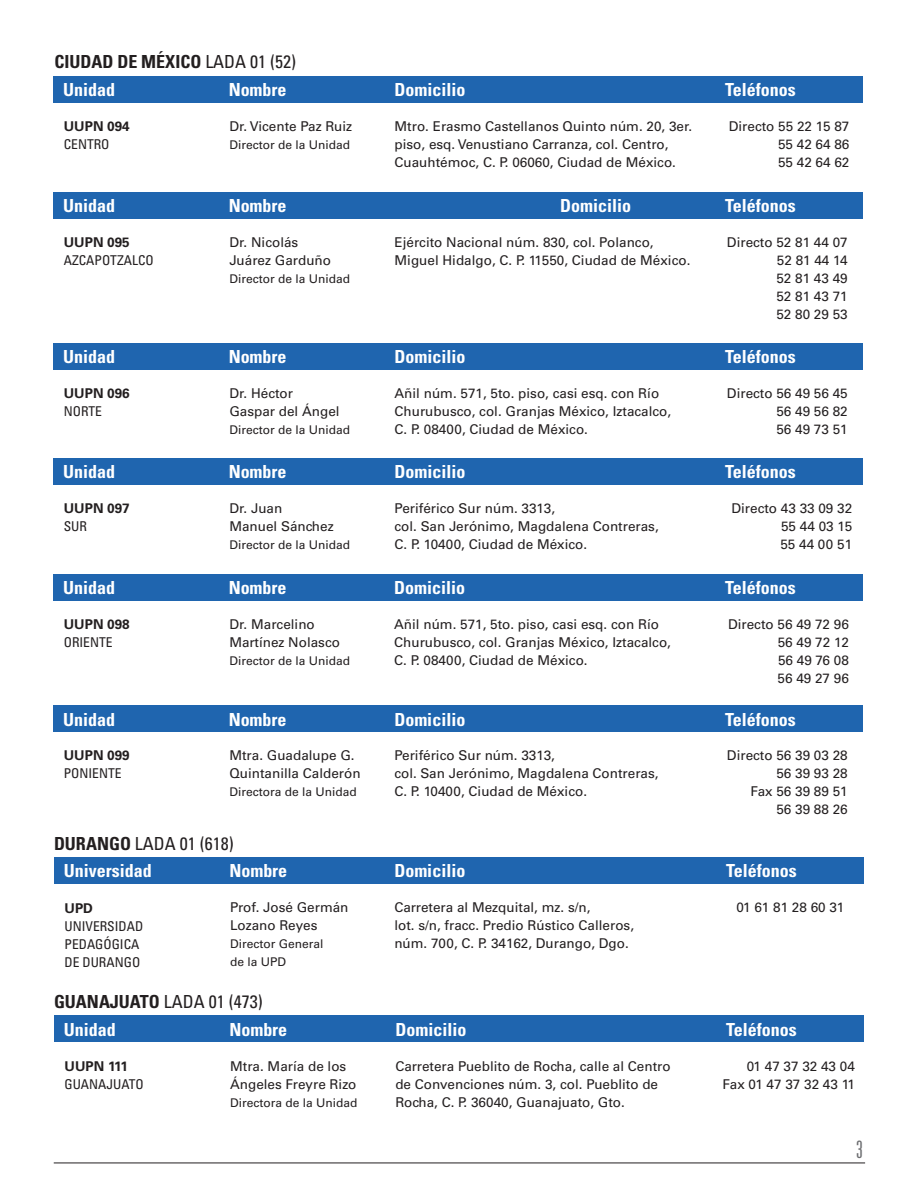
<style>
.page{position:relative;width:918px;height:1188px;background:#fff}
.page>*{position:absolute;margin:0;border:0;box-sizing:border-box;transform-origin:0 0}
.t1{font:300 ultra-condensed 24px "Univers";color:#6c6d70}
.t2{font:700 condensed 18px "Univers";color:#fff}
.t3{font:condensed 18px "Univers";color:#231f20}
.t4{font:700 condensed 18px "Univers";color:#231f20}
.t5{font:13.5px/18px "Univers";color:#231f20}
.t6{font:condensed 13.5px/18px "Univers";color:#231f20}
.t7{font:700 13.5px "Univers";color:#231f20}
.t8{font:12px "Univers";color:#231f20}
.s1{font-weight:400}
.s2{font-style:inherit}
.s3{font-weight:700}
</style>
<div class="page">
<hr style="left:54px;top:1163px;width:811px;height:1px;background:#231f20">
<div style="left:53px;top:76px;width:810px;height:26px;background:#1f65af"></div>
<div style="left:53px;top:192px;width:810px;height:26px;background:#1f65af"></div>
<div style="left:53px;top:343px;width:810px;height:27px;background:#1f65af"></div>
<div style="left:53px;top:458px;width:810px;height:27px;background:#1f65af"></div>
<div style="left:53px;top:574px;width:810px;height:26px;background:#1f65af"></div>
<div style="left:53px;top:705px;width:810px;height:27px;background:#1f65af"></div>
<div style="left:54px;top:857px;width:810px;height:27px;background:#1f65af"></div>
<div style="left:54px;top:1015px;width:810px;height:27px;background:#1f65af"></div>
<p class="t4" style="left:54px;top:51px;width:243px">CIUDAD DE MÉXICO <span class="s1">LADA 01 (52)</span></p>
<p class="t2" style="left:63px;top:79px;width:54px">Unidad</p>
<p class="t7" style="left:64px;top:118px;width:68px">UUPN 094</p>
<p class="t6" style="left:64px;top:135px;width:47px">CENTRO</p>
<p class="t2" style="left:63px;top:195px;width:54px">Unidad</p>
<p class="t7" style="left:64px;top:234px;width:68px">UUPN 095</p>
<p class="t6" style="left:64px;top:251px;width:92px">AZCAPOTZALCO</p>
<p class="t2" style="left:63px;top:346px;width:54px">Unidad</p>
<p class="t7" style="left:64px;top:385px;width:68px">UUPN 096</p>
<p class="t6" style="left:64px;top:402px;width:40px">NORTE</p>
<p class="t2" style="left:63px;top:461px;width:54px">Unidad</p>
<p class="t7" style="left:64px;top:501px;width:68px">UUPN 097</p>
<p class="t6" style="left:64px;top:517px;width:25px">SUR</p>
<p class="t2" style="left:63px;top:577px;width:54px">Unidad</p>
<p class="t7" style="left:64px;top:616px;width:68px">UUPN 098</p>
<p class="t6" style="left:64px;top:633px;width:50px">ORIENTE</p>
<p class="t2" style="left:63px;top:708px;width:54px">Unidad</p>
<p class="t7" style="left:64px;top:748px;width:68px">UUPN 099</p>
<p class="t6" style="left:64px;top:764px;width:59px">PONIENTE</p>
<p class="t2" style="left:229px;top:79px;width:59px">Nombre</p>
<p class="t2" style="left:395px;top:79px;width:73px">Domicilio</p>
<p class="t2" style="left:725px;top:79px;width:72px">Teléfonos</p>
<p class="t5" style="left:729px;top:117px;width:122px">Directo 55 22 15 87</p>
<p class="t5" style="left:778px;top:135px;width:73px">55 42 64 86</p>
<p class="t5" style="left:778px;top:153px;width:73px">55 42 64 62</p>
<p class="t5" style="left:395px;top:117px;width:299px">Mtro. Erasmo Castellanos Quinto núm. 20, 3er. piso, esq. Venustiano Carranza, col. Centro,<br>Cuauhtémoc, <span class="s2">C. P.</span> 06060, Ciudad de México.</p>
<p class="t5" style="left:229px;top:117px;width:124px">Dr. Vicente Paz Ruiz</p>
<p class="t8" style="left:229px;top:138px;width:122px">Director de la Unidad</p>
<p class="t2" style="left:229px;top:195px;width:59px">Nombre</p>
<p class="t2" style="left:560px;top:195px;width:73px">Domicilio</p>
<p class="t2" style="left:725px;top:195px;width:72px">Teléfonos</p>
<p class="t5" style="left:727px;top:233px;width:122px">Directo 52 81 44 07</p>
<p class="t5" style="left:777px;top:251px;width:72px">52 81 44 14</p>
<p class="t5" style="left:776px;top:269px;width:73px">52 81 43 49</p>
<p class="t5" style="left:776px;top:287px;width:73px">52 81 43 71</p>
<p class="t5" style="left:776px;top:305px;width:73px">52 80 29 53</p>
<p class="t5" style="left:229px;top:233px;width:71px">Dr. Nicolás</p>
<p class="t5" style="left:229px;top:251px;width:103px">Juárez Garduño</p>
<p class="t8" style="left:229px;top:272px;width:122px">Director de la Unidad</p>
<p class="t5" style="left:395px;top:233px;width:261px">Ejército Nacional núm. 830, col. Polanco,</p>
<p class="t5" style="left:395px;top:251px;width:297px">Miguel Hidalgo, <span class="s2">C. P.</span> 11550, Ciudad de México.</p>
<p class="t2" style="left:229px;top:346px;width:59px">Nombre</p>
<p class="t2" style="left:395px;top:346px;width:73px">Domicilio</p>
<p class="t2" style="left:725px;top:346px;width:72px">Teléfonos</p>
<p class="t5" style="left:727px;top:384px;width:122px">Directo 56 49 56 45</p>
<p class="t5" style="left:776px;top:402px;width:73px">56 49 56 82</p>
<p class="t5" style="left:776px;top:420px;width:73px">56 49 73 51</p>
<p class="t5" style="left:229px;top:384px;width:65px">Dr. Héctor</p>
<p class="t5" style="left:229px;top:402px;width:112px">Gaspar del Ángel</p>
<p class="t8" style="left:229px;top:423px;width:122px">Director de la Unidad</p>
<p class="t5" style="left:395px;top:384px;width:278px">Añil núm. 571, 5to. piso, casi esq. con Río<br>Churubusco, col. Granjas México, Iztacalco,</p>
<p class="t5" style="left:395px;top:420px;width:195px"><span class="s2">C. P.</span> 08400, Ciudad de México.</p>
<p class="t2" style="left:229px;top:461px;width:59px">Nombre</p>
<p class="t2" style="left:395px;top:461px;width:73px">Domicilio</p>
<p class="t2" style="left:725px;top:461px;width:72px">Teléfonos</p>
<p class="t5" style="left:731px;top:500px;width:122px">Directo 43 33 09 32</p>
<p class="t5" style="left:781px;top:518px;width:73px">55 44 03 15</p>
<p class="t5" style="left:780px;top:536px;width:73px">55 44 00 51</p>
<p class="t5" style="left:395px;top:500px;width:162px">Periférico Sur núm. 3313,</p>
<p class="t5" style="left:395px;top:518px;width:266px">col. San Jerónimo, Magdalena Contreras,</p>
<p class="t5" style="left:395px;top:536px;width:194px"><span class="s2">C. P.</span> 10400, Ciudad de México.</p>
<p class="t5" style="left:229px;top:500px;width:55px">Dr. Juan</p>
<p class="t5" style="left:229px;top:518px;width:106px">Manuel Sánchez</p>
<p class="t8" style="left:229px;top:538px;width:122px">Director de la Unidad</p>
<p class="t2" style="left:229px;top:577px;width:59px">Nombre</p>
<p class="t2" style="left:394px;top:577px;width:73px">Domicilio</p>
<p class="t2" style="left:725px;top:577px;width:72px">Teléfonos</p>
<p class="t5" style="left:728px;top:615px;width:122px">Directo 56 49 72 96</p>
<p class="t5" style="left:778px;top:633px;width:73px">56 49 72 12</p>
<p class="t5" style="left:778px;top:651px;width:72px">56 49 76 08</p>
<p class="t5" style="left:778px;top:669px;width:73px">56 49 27 96</p>
<p class="t5" style="left:394px;top:615px;width:278px">Añil núm. 571, 5to. piso, casi esq. con Río<br>Churubusco, col. Granjas México, Iztacalco,</p>
<p class="t5" style="left:394px;top:651px;width:195px"><span class="s2">C. P.</span> 08400, Ciudad de México.</p>
<p class="t5" style="left:229px;top:615px;width:87px">Dr. Marcelino</p>
<p class="t5" style="left:229px;top:633px;width:112px">Martínez Nolasco</p>
<p class="t8" style="left:229px;top:654px;width:122px">Director de la Unidad</p>
<p class="t2" style="left:229px;top:708px;width:59px">Nombre</p>
<p class="t2" style="left:394px;top:708px;width:73px">Domicilio</p>
<p class="t2" style="left:725px;top:708px;width:72px">Teléfonos</p>
<p class="t5" style="left:727px;top:747px;width:122px">Directo 56 39 03 28</p>
<p class="t5" style="left:776px;top:765px;width:73px">56 39 93 28</p>
<p class="t5" style="left:750px;top:783px;width:99px">Fax 56 39 89 51</p>
<p class="t5" style="left:776px;top:801px;width:73px">56 39 88 26</p>
<p class="t5" style="left:394px;top:747px;width:162px">Periférico Sur núm. 3313,</p>
<p class="t5" style="left:394px;top:765px;width:266px">col. San Jerónimo, Magdalena Contreras,</p>
<p class="t5" style="left:394px;top:783px;width:194px"><span class="s2">C. P.</span> 10400, Ciudad de México.</p>
<p class="t5" style="left:229px;top:747px;width:133px">Mtra. Guadalupe G.<br>Quintanilla Calderón</p>
<p class="t8" style="left:229px;top:785px;width:129px">Directora de la Unidad</p>
<p class="t3" style="left:54px;top:832px;width:181px"><span class="s3">DURANGO</span> LADA 01 (618)</p>
<p class="t2" style="left:64px;top:860px;width:89px">Universidad</p>
<p class="t7" style="left:64px;top:900px;width:30px">UPD</p>
<p class="t6" style="left:64px;top:917px;width:80px">UNIVERSIDAD<br>PEDAGÓGICA</p>
<p class="t6" style="left:64px;top:953px;width:77px">DE DURANGO</p>
<p class="t2" style="left:230px;top:860px;width:59px">Nombre</p>
<p class="t2" style="left:394px;top:860px;width:73px">Domicilio</p>
<p class="t2" style="left:726px;top:860px;width:72px">Teléfonos</p>
<p class="t5" style="left:394px;top:898px;width:198px">Carretera al Mezquital, mz. s/n,</p>
<p class="t5" style="left:736px;top:898px;width:110px">01 61 81 28 60 31</p>
<p class="t5" style="left:394px;top:916px;width:241px">lot. s/n, fracc. Predio Rústico Calleros,</p>
<p class="t5" style="left:394px;top:934px;width:236px">núm. 700, <span class="s2">C. P.</span> 34162, Durango, Dgo.</p>
<p class="t5" style="left:230px;top:898px;width:120px">Prof. José Germán<br>Lozano Reyes</p>
<p class="t8" style="left:230px;top:937px;width:95px">Director General</p>
<p class="t8" style="left:230px;top:955px;width:58px">de la UPD</p>
<p class="t3" style="left:54px;top:990px;width:210px"><span class="s3">GUANAJUATO</span> LADA 01 (473)</p>
<p class="t2" style="left:64px;top:1018px;width:54px">Unidad</p>
<p class="t7" style="left:64px;top:1058px;width:65px">UUPN 111</p>
<p class="t6" style="left:64px;top:1075px;width:81px">GUANAJUATO</p>
<p class="t2" style="left:230px;top:1018px;width:59px">Nombre</p>
<p class="t2" style="left:395px;top:1018px;width:73px">Domicilio</p>
<p class="t2" style="left:726px;top:1018px;width:72px">Teléfonos</p>
<p class="t5" style="left:747px;top:1057px;width:110px">01 47 37 32 43 04</p>
<p class="t5" style="left:723px;top:1075px;width:134px">Fax 01 47 37 32 43 11</p>
<p class="t5" style="left:230px;top:1057px;width:128px">Mtra. María de los<br>Ángeles Freyre Rizo</p>
<p class="t8" style="left:230px;top:1095px;width:129px">Directora de la Unidad</p>
<p class="t5" style="left:395px;top:1057px;width:277px">Carretera Pueblito de Rocha, calle al Centro</p>
<p class="t5" style="left:395px;top:1075px;width:264px">de Convenciones núm. 3, col. Pueblito de<br>Rocha, C. P. 36040, Guanajuato, Gto.</p>
<h1 class="t1" style="left:856px;top:1137px;width:8px">3</h1>
</div>
